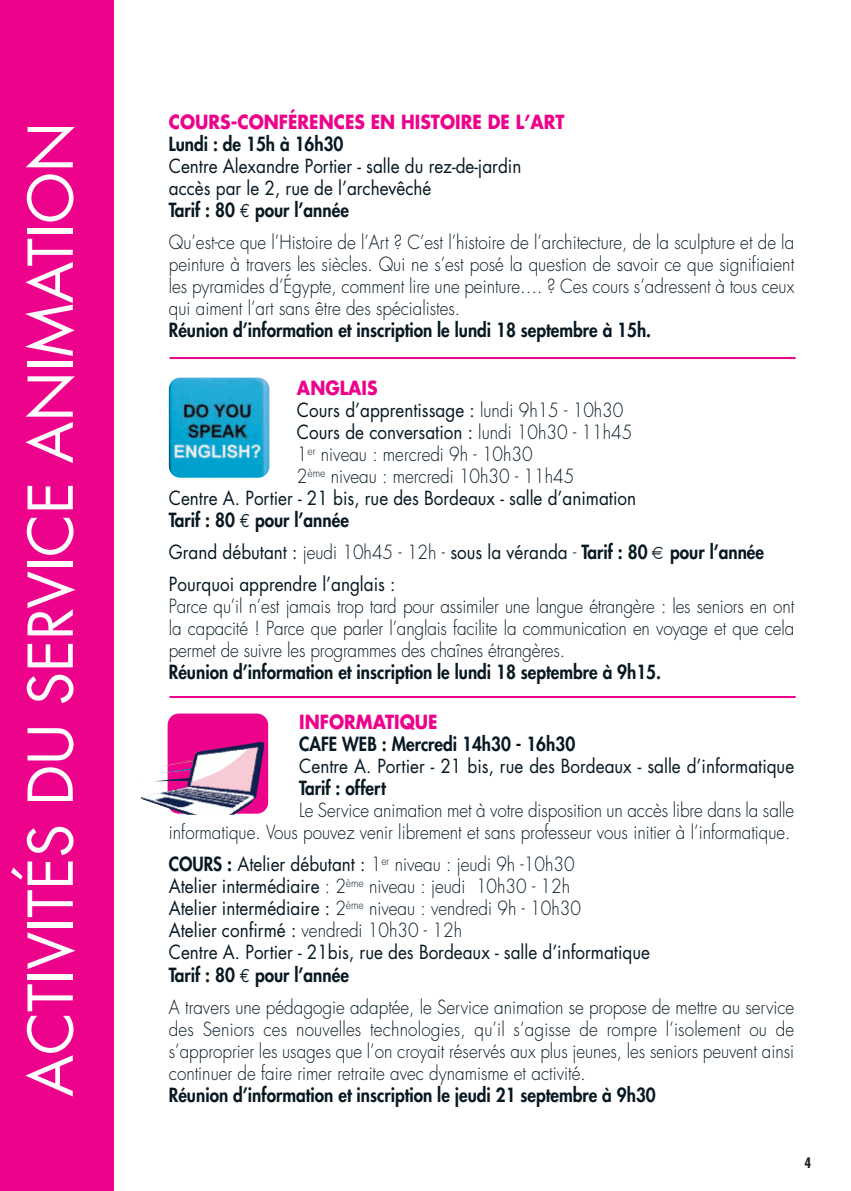
<style>
.page{position:relative;width:851px;height:1191px;background:#fff}
.page>*{position:absolute;margin:0;border:0;box-sizing:border-box;transform-origin:0 0}
.t1{font:60px "Futura";color:#fff}
.t2{font:300 19px/22px "Futura";color:#071822;text-align:justify;scale:.9 1}
.t3{font:19px/22px "Futura";color:#071822;scale:.9 1}
.t4{font:800 19px "Futura";color:#071822;scale:.9 1}
.t5{font:700 19px "Futura";color:#ed028c;scale:.9 1}
.t6{font:700 condensed 14px "Futura";color:#231f20}
.s1{font-weight:800}
.s2{font-family:"Euro Mono"}
.s3{font-weight:300}
.s4{font-family:"Euro Mono";font-weight:400}
</style>
<div class="page">
<hr style="left:169px;top:357px;width:626px;height:2px;background:#ed028c">
<hr style="left:169px;top:696px;width:626px;height:2px;background:#ed028c">
<div style="left:0;top:0;width:113px;height:1191px;background:#ed028c"></div>
<img style="left:169px;top:377px;width:100px;height:101px;border-radius:11px">
<div style="left:168px;top:713px;width:100px;height:100px;background:#ed028c;border-radius:11px"></div>
<img style="left:140px;top:742px;width:124px;height:72px">
<h1 class="t1" style="left:23px;top:1096px;width:976px;rotate:-90deg">ACTIVITÉS DU SERVICE ANIMATION</h1>
<p class="t5" style="left:169px;top:113px;width:441px">COURS-CONFÉRENCES EN HISTOIRE DE L’ART</p>
<p class="t4" style="left:169px;top:135px;width:195px">Lundi : de 15h à 16h30</p>
<p class="t3" style="left:169px;top:157px;width:393px">Centre Alexandre Portier - salle du rez-de-jardin accès par le 2, rue de l’archevêché<br><span class="s1">Tarif : 80</span> <span class="s2">€</span> <span class="s1">pour l’année</span></p>
<p class="t2" style="left:169px;top:233px;width:696px">Qu’est-ce que l’Histoire de l’Art ? C’est l’histoire de l’architecture, de la sculpture et de la peinture à travers les siècles. Qui ne s’est posé la question de savoir ce que signifiaient les pyramides d’Égypte, comment lire une peinture…. ? Ces cours s’adressent à tous ceux qui aiment l’art sans être des spécialistes.</p>
<p class="t4" style="left:169px;top:321px;width:537px">Réunion d’information et inscription le lundi 18 septembre à 15h.</p>
<p class="t5" style="left:297px;top:379px;width:91px">ANGLAIS</p>
<p class="t3" style="left:297px;top:401px;width:364px">Cours d’apprentissage : <span class="s3">lundi 9h15 - 10h30</span></p>
<p class="t3" style="left:297px;top:423px;width:374px">Cours de conversation : <span class="s3">lundi 10h30 - 11h45</span></p>
<p class="t2" style="left:297px;top:445px;width:263px">1<sup>er</sup> niveau : mercredi 9h - 10h30</p>
<p class="t2" style="left:297px;top:467px;width:310px">2<sup>ème</sup> niveau : mercredi 10h30 - 11h45</p>
<p class="t3" style="left:169px;top:489px;width:520px">Centre A. Portier - 21 bis, rue des Bordeaux - salle d’animation</p>
<p class="t4" style="left:169px;top:511px;width:201px">Tarif : 80 <span class="s4">€</span> pour l’année</p>
<p class="t3" style="left:169px;top:538px;width:662px;line-height:32px">Grand débutant : <span class="s3">jeudi 10h45 - 12h -</span> sous la véranda <span class="s3">-</span> <span class="s1">Tarif : 80 pour l’année<br></span>Pourquoi apprendre l’anglais :</p>
<p class="t2" style="left:169px;top:597px;width:696px">Parce qu’il n’est jamais trop tard pour assimiler une langue étrangère : les seniors en ont la capacité ! Parce que parler l’anglais facilite la communication en voyage et que cela permet de suivre les programmes des chaînes étrangères.</p>
<p class="t4" style="left:169px;top:663px;width:548px">Réunion d’information et inscription le lundi 18 septembre à 9h15.</p>
<p class="t5" style="left:299px;top:713px;width:155px">INFORMATIQUE</p>
<p class="t4" style="left:299px;top:735px;width:308px">CAFE WEB : Mercredi 14h30 - 16h30</p>
<p class="t3" style="left:299px;top:757px;width:551px">Centre A. Portier - 21 bis, rue des Bordeaux - salle d’informatique</p>
<p class="t4" style="left:299px;top:779px;width:98px">Tarif : offert</p>
<p class="t2" style="left:169px;top:801px;width:696px;text-align:right">Le Service animation met à votre disposition un accès libre dans la salle<br>informatique. Vous pouvez venir librement et sans professeur vous initier à l’informatique.</p>
<p class="t3" style="left:169px;top:855px;width:536px"><span class="s1">COURS :</span> Atelier débutant : <span class="s3">1</span><sup>er</sup> <span class="s3">niveau : jeudi 9h -10h30<br></span>Atelier intermédiaire <span class="s3">: 2</span><sup>ème</sup> <span class="s3">niveau : jeudi 10h30 - 12h<br></span>Atelier intermédiaire : <span class="s3">2</span><sup>ème</sup> <span class="s3">niveau : vendredi 9h - 10h30<br></span>Atelier confirmé : <span class="s3">vendredi 10h30 - 12h<br></span>Centre A. Portier - 21bis, rue des Bordeaux - salle d’informatique <span class="s1">Tarif : 80</span> <span class="s2">€</span> <span class="s1">pour l’année</span></p>
<p class="t2" style="left:169px;top:997px;width:696px">A travers une pédagogie adaptée, le Service animation se propose de mettre au service des Seniors ces nouvelles technologies, qu’il s’agisse de rompre l’isolement ou de s’approprier les usages que l’on croyait réservés aux plus jeunes, les seniors peuvent ainsi continuer de faire rimer retraite avec dynamisme et activité.</p>
<p class="t4" style="left:169px;top:1085px;width:542px">Réunion d’information et inscription le jeudi 21 septembre à 9h30</p>
<p class="t6" style="left:804px;top:1156px;width:8px">4</p>
</div>
